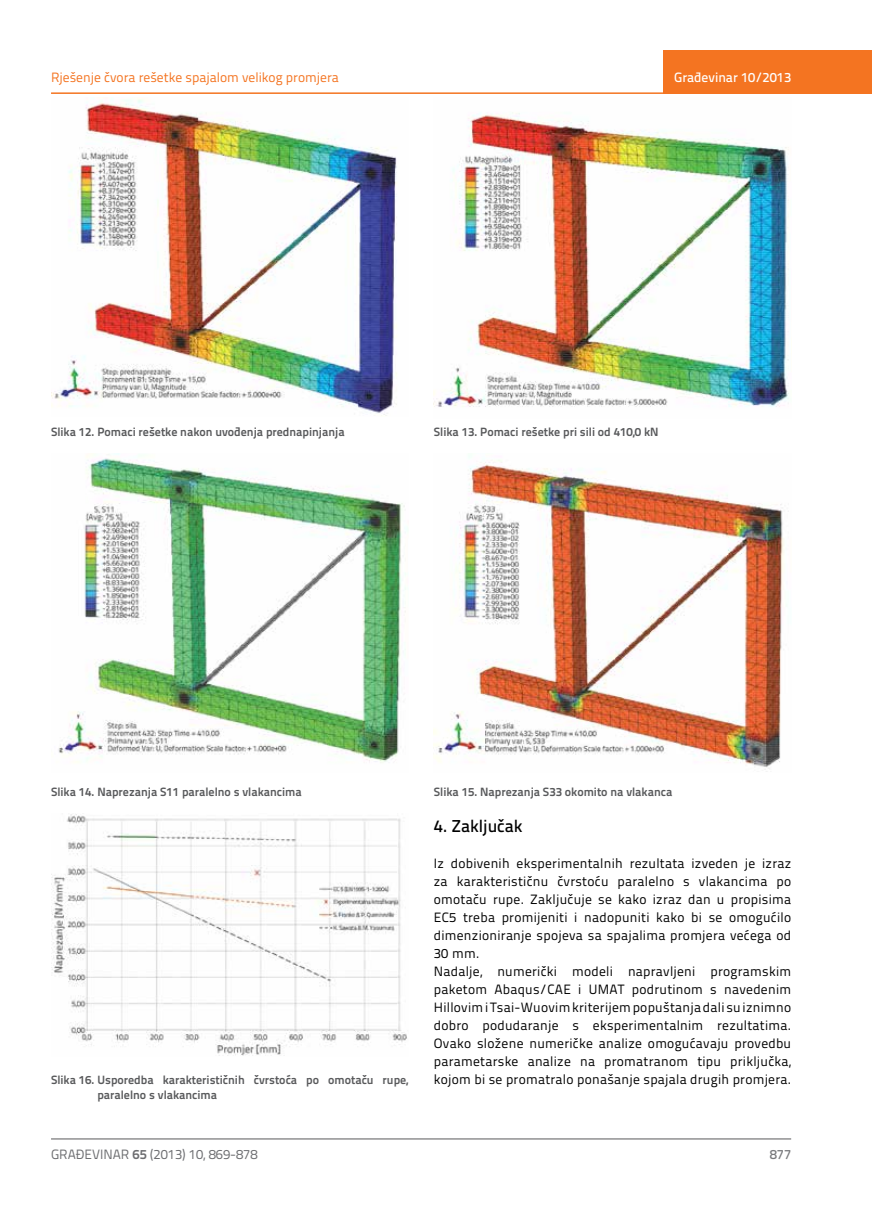
<style>
.page{position:relative;width:872px;height:1212px;background:#fff}
.page>*{position:absolute;margin:0;border:0;box-sizing:border-box;transform-origin:0 0}
.t1{font:500 17.25px "Titillium Text 22 L";color:#000}
.t2{font:13.5px/18px "Titillium Text 22 L";letter-spacing:.02em;color:#000}
.t3{font:13.5px "Titillium Text 22 L";color:#f47421}
.t4{font:13.5px "Titillium Text 22 L";color:#6d6e71}
.t5{font:500 13.5px "Titillium Text 22 L";color:#fff}
.t6{font:500 13.5px "Titillium Text 22 L";color:#797a7d}
.t7{font:700 12px/15px "Titillium Text 22 L";color:#58595b}
.s1{font-weight:700}
</style>
<div class="page">
<hr style="left:51px;top:92px;width:821px;height:2px;background:#f47421">
<div style="left:663px;top:50px;width:209px;height:44px;background:#f47421"></div>
<hr style="left:51px;top:1139px;width:740px;height:1px;background:#58595b">
<img style="left:58px;top:453px;width:350px;height:310px">
<img style="left:434px;top:455px;width:350px;height:317px">
<img style="left:51px;top:99px;width:346px;height:317px">
<img style="left:434px;top:113px;width:355px;height:294px">
<img style="left:51px;top:814px;width:356px;height:242px">
<p class="t3" style="left:51px;top:68px;width:289px">Rješenje čvora rešetke spajalom velikog promjera</p>
<p class="t5" style="left:674px;top:67px;width:118px">Građevinar 10/2013</p>
<p class="t7" style="left:51px;top:423px;width:295px">Slika 12. Pomaci rešetke nakon uvođenja prednapinjanja</p>
<p class="t7" style="left:434px;top:423px;width:226px">Slika 13. Pomaci rešetke pri sili od 410,0 kN</p>
<p class="t7" style="left:51px;top:784px;width:252px">Slika 14. Naprezanja S11 paralelno s vlakancima</p>
<p class="t7" style="left:97px;top:1072px;width:312px;text-indent:-46px">Slika 16. Usporedba karakterističnih čvrstoća po omotaču rupe, paralelno s vlakancima</p>
<p class="t7" style="left:434px;top:784px;width:240px">Slika 15. Naprezanja S33 okomito na vlakanca</p>
<p class="t1" style="left:434px;top:813px;width:90px">4. Zaključak</p>
<p class="t2" style="left:434px;top:854px;width:359px">Iz dobivenih eksperimentalnih rezultata izveden je izraz za karakterističnu čvrstoću paralelno s vlakancima po omotaču rupe. Zaključuje se kako izraz dan u propisima EC5 treba promijeniti i nadopuniti kako bi se omogućilo dimenzioniranje spojeva sa spajalima promjera većega od 30 mm.<br>Nadalje, numerički modeli napravljeni programskim paketom Abaqus/CAE i UMAT podrutinom s navedenim Hillovim i Tsai-Wuovim kriterijem popuštanja dali su iznimno dobro podudaranje s eksperimentalnim rezultatima.<br>Ovako složene numeričke analize omogućavaju provedbu parametarske analize na promatranom tipu priključka, kojom bi se promatralo ponašanje spajala drugih promjera.</p>
<p class="t4" style="left:51px;top:1144px;width:208px">GRAĐEVINAR <span class="s1">65</span> (2013) 10, 869-878</p>
<p class="t6" style="left:769px;top:1144px;width:23px">877</p>
</div>
